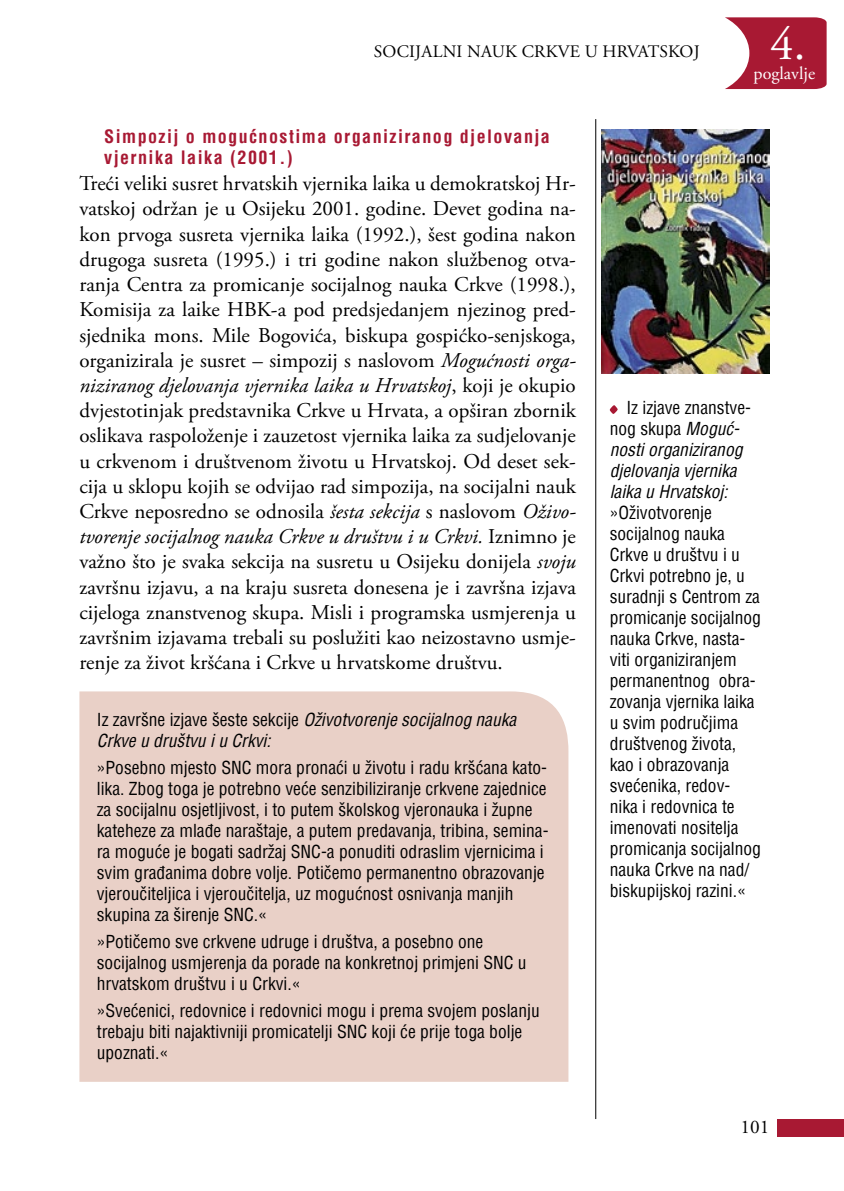
<style>
.page{position:relative;width:844px;height:1191px;background:#fff}
.page>*{position:absolute;margin:0;border:0;box-sizing:border-box;transform-origin:0 0}
.t1{font:46.9px "Adobe Garamond Pro";color:#fff}
.t2{font:21px/25.2px "Adobe Garamond Pro";letter-spacing:-.005em;color:#000;text-align:justify}
.t3{font:19.25px "Adobe Garamond Pro";color:#000}
.t4{font:700 condensed 18.03px/21px "Helvetica";letter-spacing:.08em;color:#a81933}
.t5{font:18.03px "Adobe Garamond Pro";color:#fff}
.t6{font:condensed 17.5px/21px "Helvetica";color:#000}
.t7{font:italic condensed 17.5px/21px "Helvetica";color:#000}
.t8{font:17.5px "Adobe Garamond Pro";letter-spacing:.015em;color:#000}
.s1{font-style:italic}
.s2{font-style:normal}
</style>
<div class="page">
<div style="left:776px;top:1119px;width:67px;height:17px;background:#a81933"></div>
<hr style="left:595px;top:119px;width:1px;height:1000px;background:#000">
<svg style="left:725px;top:17px;width:101px;height:72px"></svg>
<div style="left:79px;top:691px;width:489px;height:390px;background:#e9d0c7"></div>
<img style="left:601px;top:129px;width:168px;height:245px">
<svg style="left:609px;top:405px;width:8px;height:9px"></svg>
<p class="t8" style="left:373px;top:41px;width:327px">socijalni nauk crkve u hrvatskoj</p>
<h1 class="t1" style="left:770px;top:16px;width:37px">4.</h1>
<p class="t5" style="left:753px;top:62px;width:63px">poglavlje</p>
<p class="t4" style="left:104px;top:125px;width:447px">Simpozij o mogućnostima organiziranog djelovanja vjernika laika (2001.)</p>
<p class="t2" style="left:79px;top:172px;width:498px">Treći veliki susret hrvatskih vjernika laika u demokratskoj Hr&shy;vatskoj održan je u Osijeku 2001. godine. Devet godina na&shy;kon prvoga susreta vjernika laika (1992.), šest godina nakon drugoga susreta (1995.) i tri godine nakon službenog otva&shy;ranja Centra za promicanje socijalnog nauka Crkve (1998.), Komisija za laike HBK-a pod predsjedanjem njezinog pred&shy;sjednika mons. Mile Bogovića, biskupa gospićko-senjskoga, organizirala je susret – simpozij s naslovom <span class="s1">Mogućnosti orga&shy;niziranog djelovanja vjernika laika u Hrvatskoj</span>, koji je okupio dvjestotinjak predstavnika Crkve u Hrvata, a opširan zbornik oslikava raspoloženje i zauzetost vjernika laika za sudjelovanje u crkvenom i društvenom životu u Hrvatskoj. Od deset sek&shy;cija u sklopu kojih se odvijao rad simpozija, na socijalni nauk Crkve neposredno se odnosila <span class="s1">šesta sekcija</span> s naslovom <span class="s1">Oživo&shy;tvorenje socijalnog nauka Crkve u društvu i u Crkvi.</span> Iznimno je važno što je svaka sekcija na susretu u Osijeku donijela <span class="s1">svoju </span>završnu izjavu, a na kraju susreta donesena je i završna izjava cijeloga znanstvenog skupa. Misli i programska usmjerenja u završnim izjavama trebali su poslužiti kao neizostavno usmje&shy;renje za život kršćana i Crkve u hrvatskome društvu.</p>
<p class="t7" style="left:97px;top:709px;width:421px"><span class="s2">Iz završne izjave šeste sekcije</span> Oživotvorenje socijalnog nauka<br>Crkve u društvu i u Crkvi:</p>
<p class="t6" style="left:97px;top:757px;width:453px">»Posebno mjesto SNC mora pronaći u životu i radu kršćana kato&shy;lika. Zbog toga je potrebno veće senzibiliziranje crkvene zajednice za socijalnu osjetljivost, i to putem školskog vjeronauka i župne kateheze za mlađe naraštaje, a putem predavanja, tribina, semina&shy;ra moguće je bogati sadržaj SNC-a ponuditi odraslim vjernicima i svim građanima dobre volje. Potičemo permanentno obrazovanje vjeroučiteljica i vjeroučitelja, uz mogućnost osnivanja manjih skupina za širenje SNC.«</p>
<p class="t6" style="left:97px;top:931px;width:431px">»Potičemo sve crkvene udruge i društva, a posebno one socijalnog usmjerenja da porade na konkretnoj primjeni SNC u hrvatskom društvu i u Crkvi.«</p>
<p class="t6" style="left:97px;top:1000px;width:444px">»Svećenici, redovnice i redovnici mogu i prema svojem poslanju trebaju biti najaktivniji promicatelji SNC koji će prije toga bolje upoznati.«</p>
<p class="t7" style="left:609px;top:397px;width:143px;text-indent:17px"><span class="s2">Iz izjave znanstve&shy;nog skupa</span> Moguć&shy;nosti organiziranog djelovanja vjernika laika u Hrvatskoj:</p>
<p class="t6" style="left:609px;top:502px;width:153px">»Oživotvorenje socijalnog nauka<br>Crkve u društvu i u<br>Crkvi potrebno je, u suradnji s Centrom za promicanje socijalnog nauka Crkve, nasta&shy;viti organiziranjem permanentnog obra&shy;zovanja vjernika laika u svim područjima društvenog života, kao i obrazovanja svećenika, redov&shy;nika i redovnica te imenovati nositelja promicanja socijalnog nauka Crkve na nad/ biskupijskoj razini.«</p>
<p class="t3" style="left:740px;top:1115px;width:30px">101</p>
</div>
